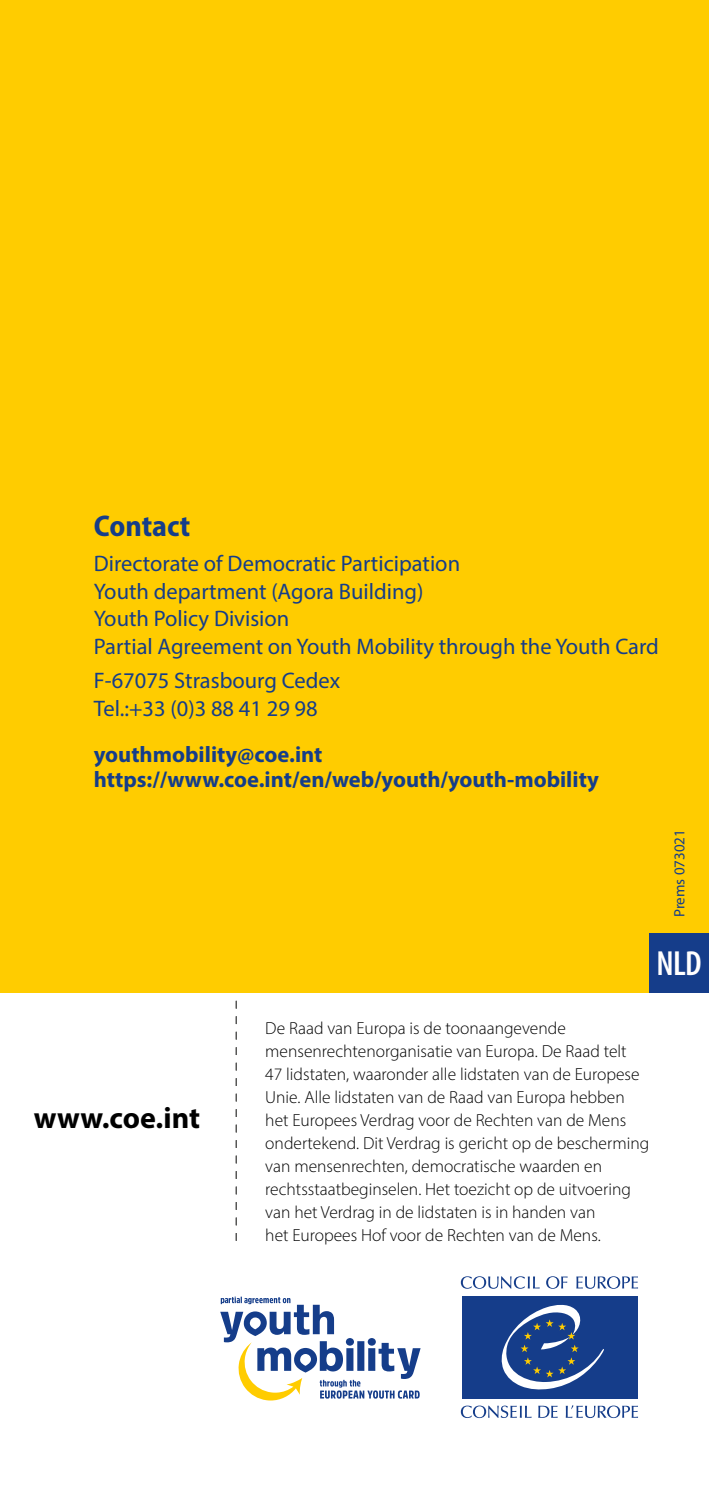
<style>
.page{position:relative;width:709px;height:1489px;background:#fff}
.page>*{position:absolute;margin:0;border:0;box-sizing:border-box;transform-origin:0 0}
.t1{font:600 condensed 35px "Myriad Pro";letter-spacing:-.025em;color:#fff}
.t2{font:700 30px "Myriad Pro";color:#000}
.t3{font:700 semi-condensed 30px "Myriad Pro";color:#153d8a}
.t4{font:22.5px/27.5px "Myriad Pro";color:#153d8a}
.t5{font:700 22.5px/25px "Myriad Pro";color:#153d8a}
.t6{font:300 17.5px/23px "Myriad Pro";color:#000}
.t7{font:15px "Myriad Pro";color:#153d8a}
</style>
<div class="page">
<svg style="left:546px;top:1276px;width:21px;height:12px"></svg>
<svg style="left:576px;top:1276px;width:62px;height:12px"></svg>
<svg style="left:461px;top:1276px;width:78px;height:12px"></svg>
<svg style="left:566px;top:1405px;width:72px;height:12px"></svg>
<svg style="left:538px;top:1405px;width:19px;height:12px"></svg>
<svg style="left:461px;top:1405px;width:70px;height:12px"></svg>
<div style="left:462px;top:1295px;width:176px;height:103px;background:#153d8a"></div>
<svg style="left:501px;top:1304px;width:103px;height:85px"></svg>
<svg style="left:220px;top:1296px;width:200px;height:104px"></svg>
<svg style="left:236px;top:1000px;width:1px;height:240px"></svg>
<div style="left:0;top:0;width:709px;height:992px;background:#fc0"></div>
<div style="left:649px;top:933px;width:60px;height:59px;background:#153d8a"></div>
<h2 class="t3" style="left:94px;top:507px;width:98px">Contact</h2>
<p class="t4" style="left:94px;top:549px;width:566px">Directorate of Democratic Participation<br>Youth department (Agora Building)<br>Youth Policy Division<br>Partial Agreement on Youth Mobility through the Youth Card</p>
<p class="t4" style="left:94px;top:666px;width:248px">F-67075 Strasbourg Cedex<br>Tel.:+33 (0)3 88 41 29 98</p>
<p class="t5" style="left:94px;top:741px;width:506px">youthmobility@coe.int https://www.coe.int/en/web/youth/youth-mobility</p>
<p class="t7" style="left:670px;top:917px;width:89px;rotate:-90deg">Prems 073021</p>
<h2 class="t2" style="left:34px;top:1098px;width:168px">www.coe.int</h2>
<h1 class="t1" style="left:657px;top:941px;width:46px">ENG</h1>
<h1 class="t1" style="left:656px;top:941px;width:46px">NLD</h1>
<h1 class="t1" style="left:657px;top:941px;width:45px">FRA</h1>
<p class="t6" style="left:265px;top:1016px;width:385px">De Raad van Europa is de toonaangevende mensenrechtenorganisatie van Europa. De Raad telt<br>47 lidstaten, waaronder alle lidstaten van de Europese Unie. Alle lidstaten van de Raad van Europa hebben het Europees Verdrag voor de Rechten van de Mens ondertekend. Dit Verdrag is gericht op de bescherming van mensenrechten, democratische waarden en rechtsstaatbeginselen. Het toezicht op de uitvoering van het Verdrag in de lidstaten is in handen van<br>het Europees Hof voor de Rechten van de Mens.</p>
</div>
